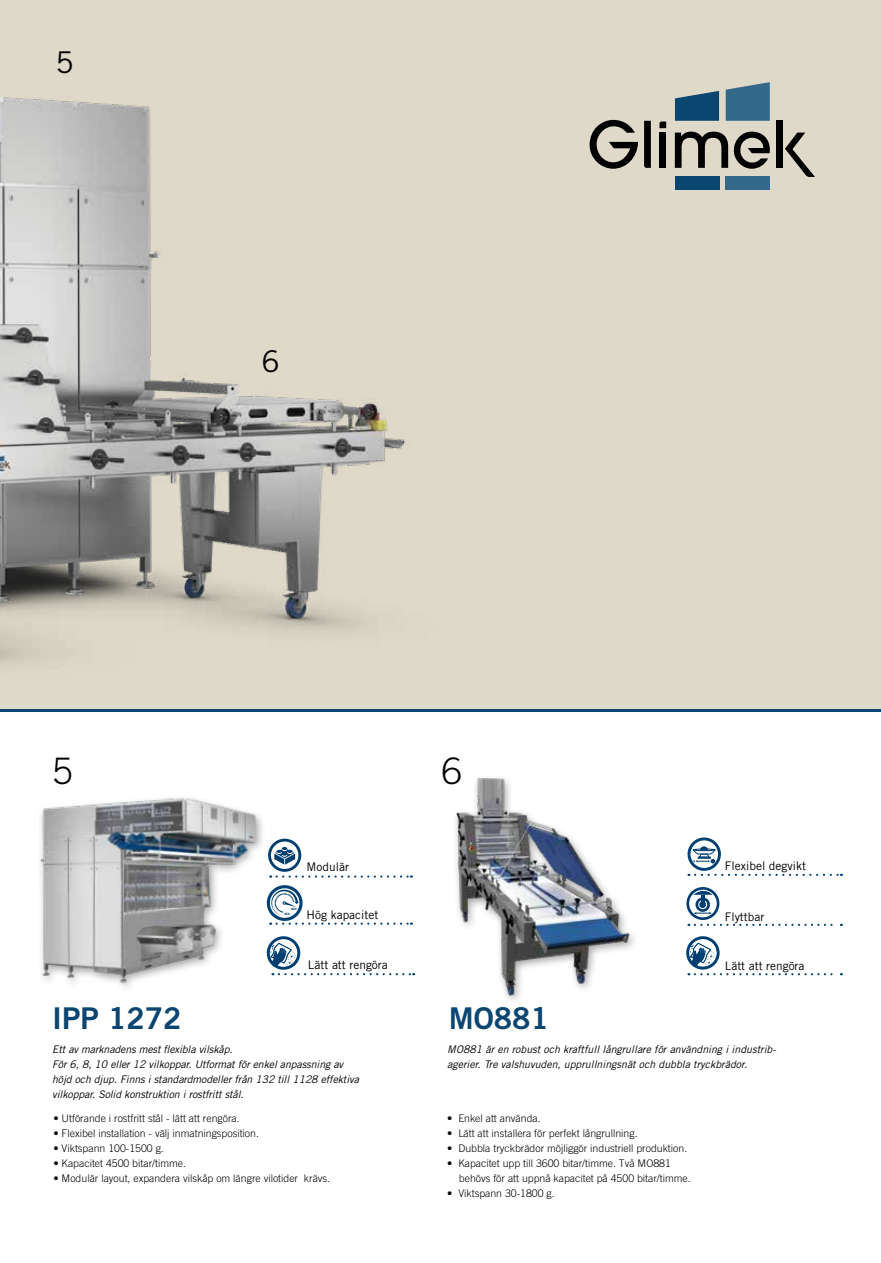
<style>
.page{position:relative;width:881px;height:1263px;background:#fff}
.page>*{position:absolute;margin:0;border:0;box-sizing:border-box;transform-origin:0 0}
.t1{font:300 36.45px "Trade Gothic LT Std";color:#000}
.t2{font:30px "Trade Gothic LT Std Bd 2";color:#0a4671}
.t3{font:30px "Trade Gothic LT Std";color:#000}
.t4{font:11.85px "Trade Gothic LT Std";color:#000}
.t5{font:300 10.5px/15px "Trade Gothic LT Std";color:#000}
.t6{font:italic 10.5px/15px "Trade Gothic LT Std";letter-spacing:-.01em;color:#000}
.t7{font:700 3.15px "Trade Gothic LT Std";color:#003e70}
</style>
<div class="page">
<div style="left:0;top:0;width:880px;height:709px;background:#ded9c9"></div>
<hr style="left:0;top:709px;width:880px;height:3px;background:#0a4671">
<svg style="left:688px;top:924px;width:153px;height:2px"></svg>
<div style="left:686px;top:887px;width:33px;height:33px;border:3px solid #003e70;border-radius:50%"></div>
<div style="left:695px;top:897px;width:14px;height:15px;border:3px solid #003e70;border-radius:50%"></div>
<div style="left:699px;top:901px;width:6px;height:7px;border:3px solid #003e70;border-radius:50%"></div>
<svg style="left:700px;top:895px;width:4px;height:10px"></svg>
<svg style="left:693px;top:891px;width:19px;height:4px"></svg>
<svg style="left:693px;top:911px;width:18px;height:4px"></svg>
<svg style="left:686px;top:936px;width:155px;height:39px"></svg>
<svg style="left:273px;top:885px;width:139px;height:40px"></svg>
<div style="left:725px;top:177px;width:44px;height:13px;background:#35698c"></div>
<div style="left:674px;top:177px;width:44px;height:13px;background:#0b4671"></div>
<svg style="left:725px;top:82px;width:44px;height:39px;background:#497693"></svg>
<svg style="left:674px;top:91px;width:44px;height:30px"></svg>
<svg style="left:643px;top:121px;width:7px;height:47px"></svg>
<div style="left:659px;top:133px;width:7px;height:35px;background:#000"></div>
<svg style="left:659px;top:121px;width:7px;height:7px"></svg>
<svg style="left:674px;top:132px;width:53px;height:36px;background:#79766d"></svg>
<svg style="left:733px;top:132px;width:36px;height:37px"></svg>
<div style="left:775px;top:121px;width:7px;height:47px;background:#000"></div>
<svg style="left:784px;top:133px;width:30px;height:44px"></svg>
<svg style="left:589px;top:120px;width:48px;height:49px;background:#858279"></svg>
<svg style="left:273px;top:936px;width:141px;height:39px"></svg>
<svg style="left:273px;top:839px;width:139px;height:39px"></svg>
<svg style="left:687px;top:837px;width:154px;height:39px"></svg>
<img style="left:0;top:45px;width:440px;height:638px">
<img style="left:455px;top:778px;width:179px;height:221px">
<img style="left:40px;top:797px;width:233px;height:191px">
<h2 class="t3" style="left:56px;top:44px;width:20px">5</h2>
<h2 class="t3" style="left:261px;top:343px;width:20px">6</h2>
<h1 class="t1" style="left:53px;top:750px;width:22px">5</h1>
<h1 class="t1" style="left:441px;top:750px;width:22px">6</h1>
<p class="t7" style="left:291px;top:907px;width:8px">MAX.</p>
<p class="t7" style="left:284px;top:912px;width:7px">MIN.</p>
<p class="t4" style="left:306px;top:860px;width:44px">Modulär</p>
<p class="t4" style="left:306px;top:908px;width:73px">Hög kapacitet</p>
<p class="t4" style="left:308px;top:957px;width:81px">Lätt att rengöra</p>
<p class="t4" style="left:724px;top:858px;width:82px">Flexibel degvikt</p>
<p class="t4" style="left:724px;top:909px;width:41px">Flyttbar</p>
<p class="t4" style="left:724px;top:958px;width:81px">Lätt att rengöra</p>
<h2 class="t2" style="left:52px;top:1000px;width:131px">IPP 1272</h2>
<h2 class="t2" style="left:448px;top:1000px;width:101px">MO881</h2>
<p class="t6" style="left:52px;top:1042px;width:308px">Ett av marknadens mest flexibla vilskåp.<br>För 6, 8, 10 eller 12 vilkoppar. Utformat för enkel anpassning av höjd och djup. Finns i standardmodeller från 132 till 1128 effektiva vilkoppar. Solid konstruktion i rostfritt stål.</p>
<p class="t6" style="left:447px;top:1042px;width:330px">MO881 är en robust och kraftfull långrullare för användning i industrib&shy;agerier. Tre valshuvuden, upprullningsnät och dubbla tryckbrädor.</p>
<p class="t5" style="left:53px;top:1110px;width:188px">• Utförande i rostfritt stål - lätt att rengöra.</p>
<p class="t5" style="left:53px;top:1126px;width:207px">• Flexibel installation - välj inmatningsposition.</p>
<p class="t5" style="left:53px;top:1141px;width:112px">• Viktspann 100-1500 g.</p>
<p class="t5" style="left:53px;top:1156px;width:134px">• Kapacitet 4500 bitar/timme.</p>
<p class="t5" style="left:53px;top:1171px;width:278px">• Modulär layout, expandera vilskåp om längre vilotider krävs.</p>
<p class="t5" style="left:447px;top:1111px;width:95px">• Enkel att använda.</p>
<p class="t5" style="left:447px;top:1126px;width:192px">• Lätt att installera för perfekt långrullning.</p>
<p class="t5" style="left:447px;top:1141px;width:241px">• Dubbla tryckbrädor möjliggör industriell produktion.</p>
<p class="t5" style="left:459px;top:1156px;width:233px;text-indent:-12px">• Kapacitet upp till 3600 bitar/timme. Två MO881 behövs för att uppnå kapacitet på 4500 bitar/timme.</p>
<p class="t5" style="left:447px;top:1186px;width:109px">• Viktspann 30-1800 g.</p>
</div>
